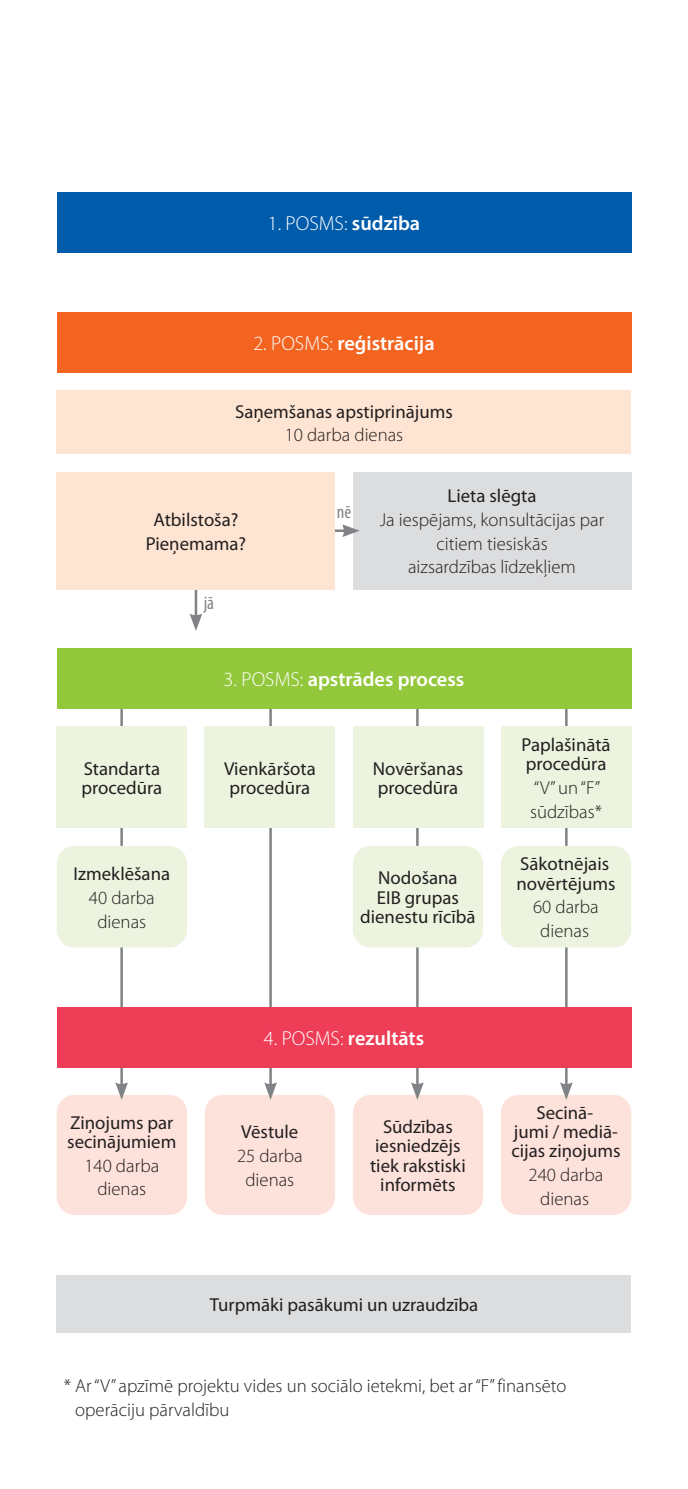
<style>
.page{position:relative;width:688px;height:1489px;background:#fff}
.page>*{position:absolute;margin:0;border:0;box-sizing:border-box;transform-origin:0 0}
.t1{font:600 20.25px "Myriad Pro";color:#fff}
.t2{font:300 20.25px "Myriad Pro";color:#fff}
.text_tableau{font:18.75px/19.2px "Myriad Pro";color:#231f20}
.text_tableau-2{font:300 18.75px/23.8px "Myriad Pro";color:#231f20;text-align:center}
.text_tableau-3{font:condensed 18.75px "Myriad Pro";color:#808285}
.s1{font-weight:600}
.s2{font-weight:300}
</style>
<div class="page">
<div style="left:57px;top:1275px;width:574px;height:57px;background:#dcdddf"></div>
<div style="left:57px;top:313px;width:574px;height:60px;background:#f36421"></div>
<div style="left:57px;top:390px;width:574px;height:64px;background:#fee4d2"></div>
<div style="left:353px;top:472px;width:278px;height:117px;background:#dcdddf"></div>
<div style="left:57px;top:192px;width:574px;height:60px;background:#015bab"></div>
<div style="left:57px;top:1094px;width:130px;height:120px;background:#fde1db;border-radius:18px"></div>
<div style="left:205px;top:1094px;width:130px;height:120px;background:#fde1db;border-radius:18px"></div>
<div style="left:353px;top:1094px;width:130px;height:120px;background:#fde1db;border-radius:18px"></div>
<div style="left:500px;top:1094px;width:131px;height:120px;background:#fde1db;border-radius:18px"></div>
<hr style="left:195px;top:558px;width:2px;height:59px;background:#808285">
<svg style="left:189px;top:613px;width:13px;height:18px"></svg>
<hr style="left:328px;top:529px;width:18px;height:3px;background:#808285">
<svg style="left:342px;top:524px;width:17px;height:13px"></svg>
<div style="left:57px;top:472px;width:278px;height:117px;background:#fee4d2"></div>
<hr style="left:120px;top:666px;width:3px;height:420px;background:#808285">
<svg style="left:115px;top:1082px;width:13px;height:17px"></svg>
<hr style="left:269px;top:666px;width:3px;height:420px;background:#808285">
<svg style="left:264px;top:1082px;width:13px;height:17px"></svg>
<hr style="left:416px;top:666px;width:2px;height:420px;background:#808285">
<svg style="left:411px;top:1082px;width:12px;height:17px"></svg>
<hr style="left:565px;top:666px;width:2px;height:420px;background:#808285">
<svg style="left:559px;top:1082px;width:13px;height:17px"></svg>
<div style="left:57px;top:648px;width:574px;height:60px;background:#94c83c"></div>
<div style="left:57px;top:726px;width:130px;height:102px;background:#ecf4df"></div>
<div style="left:57px;top:845px;width:130px;height:102px;background:#ecf4df;border-radius:18px"></div>
<div style="left:205px;top:726px;width:130px;height:102px;background:#ecf4df"></div>
<div style="left:353px;top:726px;width:130px;height:102px;background:#ecf4df"></div>
<div style="left:353px;top:845px;width:130px;height:102px;background:#ecf4df;border-radius:18px"></div>
<div style="left:500px;top:726px;width:131px;height:102px;background:#ecf4df"></div>
<div style="left:500px;top:845px;width:131px;height:102px;background:#ecf4df;border-radius:18px"></div>
<div style="left:57px;top:1007px;width:574px;height:60px;background:#ee3d56"></div>
<p class="t2" style="left:268px;top:212px;width:154px">1. POSMS: <span class="s1">sūdzība</span></p>
<p class="t1" style="left:253px;top:331px;width:183px"><span class="s2">2. POSMS:</span> reģistrācija</p>
<p class="text_tableau" style="left:235px;top:402px;width:219px">Saņemšanas apstiprinājums</p>
<p class="text_tableau-2" style="left:284px;top:423px;width:120px">10 darba dienas</p>
<p class="text_tableau" style="left:153px;top:510px;width:86px">Atbilstoša?</p>
<p class="text_tableau" style="left:146px;top:534px;width:102px">Pieņemama?</p>
<p class="text_tableau-3" style="left:204px;top:593px;width:12px">jā</p>
<p class="text_tableau-3" style="left:337px;top:501px;width:16px">nē</p>
<p class="text_tableau" style="left:447px;top:486px;width:90px">Lieta slēgta</p>
<p class="text_tableau-2" style="left:380px;top:508px;width:226px">Ja iespējams, konsultācijas par citiem tiesiskās<br>aizsardzības līdzekļiem</p>
<p class="text_tableau" style="left:82px;top:759px;width:82px">Standarta procedūra</p>
<p class="text_tableau" style="left:73px;top:864px;width:98px">Izmeklēšana</p>
<p class="text_tableau-2" style="left:89px;top:885px;width:67px">40 darba dienas</p>
<p class="t1" style="left:223px;top:666px;width:242px"><span class="s2">3. POSMS:</span> apstrādes process</p>
<p class="text_tableau" style="left:224px;top:759px;width:93px">Vienkāršota procedūra</p>
<p class="text_tableau" style="left:373px;top:759px;width:92px">Novēršanas procedūra</p>
<p class="text_tableau" style="left:360px;top:868px;width:117px;text-align:center">Nodošana<br>EIB grupas dienestu rīcībā</p>
<p class="text_tableau" style="left:521px;top:735px;width:91px">Paplašinātā procedūra</p>
<p class="text_tableau-2" style="left:530px;top:776px;width:73px;text-align:left">“V” un “F” sūdzības*</p>
<p class="text_tableau" style="left:516px;top:854px;width:100px">Sākotnējais novērtējums</p>
<p class="text_tableau-2" style="left:533px;top:895px;width:67px">60 darba dienas</p>
<p class="text_tableau" style="left:67px;top:1112px;width:110px">Ziņojums par secinājumiem</p>
<p class="text_tableau-2" style="left:84px;top:1153px;width:76px">140 darba dienas</p>
<p class="t1" style="left:264px;top:1025px;width:162px"><span class="s2">4. POSMS:</span> rezultāts</p>
<p class="text_tableau" style="left:241px;top:1122px;width:59px">Vēstule</p>
<p class="text_tableau-2" style="left:237px;top:1144px;width:67px">25 darba dienas</p>
<p class="text_tableau" style="left:370px;top:1117px;width:97px;text-align:center">Sūdzības iesniedzējs tiek rakstiski informēts</p>
<p class="text_tableau" style="left:511px;top:1103px;width:110px;text-align:center">Secinā-<br>jumi / mediā&shy;cijas ziņojums</p>
<p class="text_tableau-2" style="left:528px;top:1163px;width:76px">240 darba dienas</p>
<p class="text_tableau" style="left:210px;top:1295px;width:270px">Turpmāki pasākumi un uzraudzība</p>
<p class="text_tableau-2" style="left:75px;top:1373px;width:492px;text-align:left;text-indent:-11px">* Ar “V” apzīmē projektu vides un sociālo ietekmi, bet ar “F” finansēto operāciju pārvaldību</p>
</div>
